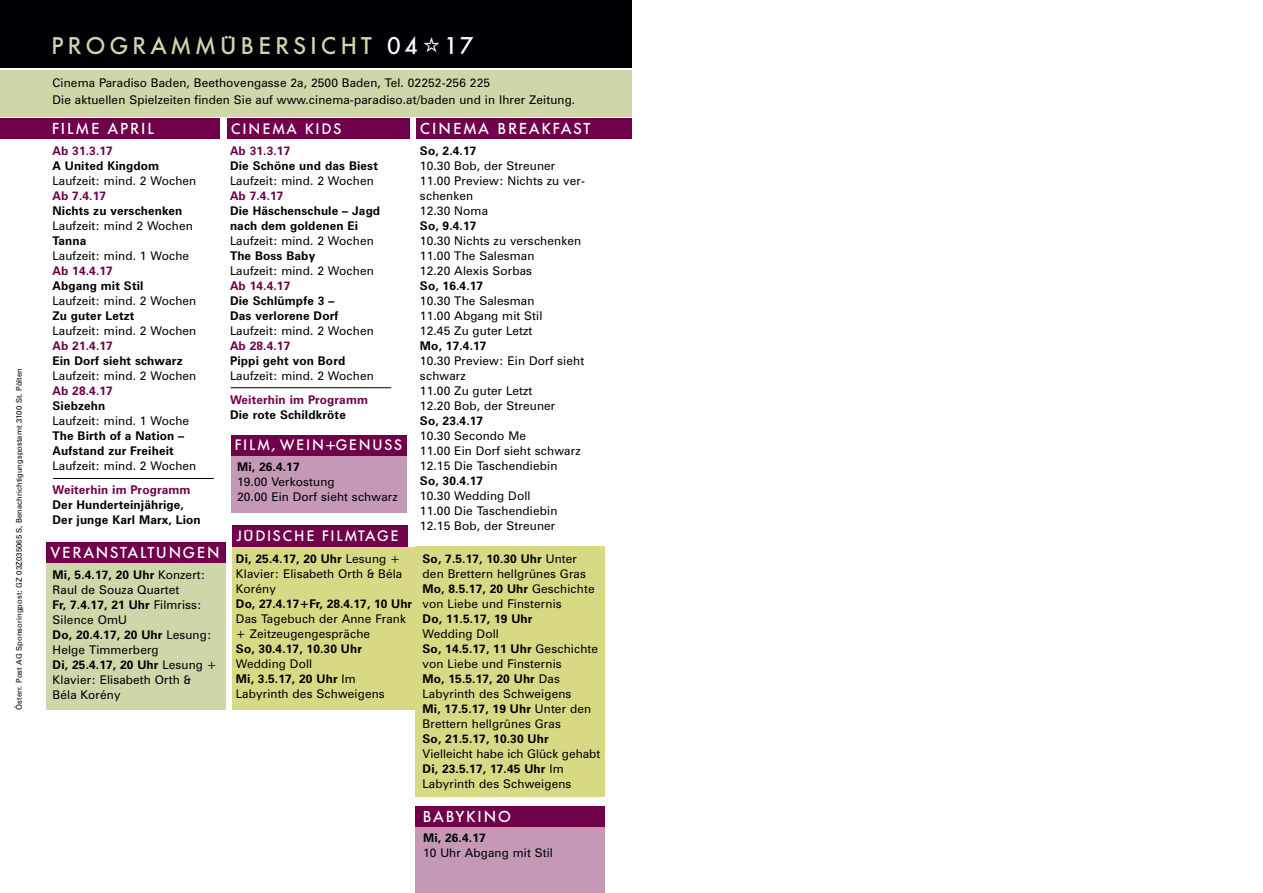
<style>
.page{position:relative;width:1263px;height:893px;background:#fff}
.page>*{position:absolute;margin:0;border:0;box-sizing:border-box;transform-origin:0 0}
.t1{font:500 24px "Futura BQ";letter-spacing:.17em;color:#ced6aa}
.t2{font:500 15.75px "Futura BQ";letter-spacing:.115em;color:#fff}
.t3{font:500 15.75px "Futura BQ";letter-spacing:.135em;color:#fff}
.t4{font:500 15px "Futura BQ";letter-spacing:.135em;color:#fff}
.t5{font:500 15px "Futura BQ";letter-spacing:.11em;color:#fff}
.t6{font:500 15px "Futura BQ";letter-spacing:.155em;color:#fff}
.t7{font:12px/15px "Zurich BT";letter-spacing:.01em;color:#000}
.t8{font:700 12px/15px "Zurich BT";letter-spacing:.01em;color:#000}
.t9{font:700 12px "Zurich BT";letter-spacing:.01em;color:#6f0049}
.t10{font:7.65px "Zurich BT";letter-spacing:.01em;color:#000}
.s1{color:#fff}
.s2{font-weight:700}
</style>
<div class="page">
<div style="left:415px;top:826px;width:189px;height:67px;background:#c599b6"></div>
<div style="left:0;top:0;width:631px;height:68px;background:#000104"></div>
<div style="left:0;top:70px;width:631px;height:47px;background:#ced6aa"></div>
<div style="left:0;top:119px;width:220px;height:20px;background:#6f0049"></div>
<div style="left:416px;top:119px;width:215px;height:20px;background:#6f0049"></div>
<div style="left:231px;top:435px;width:176px;height:77px;background:#c599b6"></div>
<div style="left:231px;top:435px;width:176px;height:20px;background:#6f0049"></div>
<div style="left:227px;top:119px;width:183px;height:20px;background:#6f0049"></div>
<div style="left:415px;top:806px;width:189px;height:20px;background:#6f0049"></div>
<div style="left:232px;top:547px;width:369px;height:162px;background:#d8d985"></div>
<div style="left:415px;top:547px;width:189px;height:250px;background:#d8d985"></div>
<div style="left:232px;top:525px;width:176px;height:22px;background:#6f0049"></div>
<hr style="left:53px;top:478px;width:161px;height:1px;background:#000">
<hr style="left:231px;top:387px;width:160px;height:1px;background:#000">
<div style="left:47px;top:542px;width:179px;height:167px;background:#ced6aa"></div>
<div style="left:47px;top:542px;width:179px;height:20px;background:#6f0049"></div>
<p class="t10" style="left:16px;top:710px;width:343px;rotate:-90deg">Österr. Post AG Sponsoringpost: GZ 03Z035065 S, Benachrichtigungspostamt 3100 St. Pölten</p>
<h1 class="t1" style="left:52px;top:32px;width:423px">PROGRAMMÜBERSICHT <span class="s1">04 17</span></h1>
<p class="t7" style="left:53px;top:76px;width:524px;line-height:16.5px">Cinema Paradiso Baden, Beethovengasse 2a, 2500 Baden, Tel. 02252-256 225<br>Die aktuellen Spielzeiten finden Sie auf www.cinema-paradiso.at/baden und in Ihrer Zeitung.</p>
<h2 class="t3" style="left:52px;top:120px;width:104px">FILME APRIL</h2>
<h2 class="t2" style="left:420px;top:120px;width:172px">CINEMA BREAKFAST</h2>
<p class="t6" style="left:231px;top:120px;width:112px">CINEMA KIDS</p>
<p class="t9" style="left:53px;top:146px;width:62px">Ab 31.3.17</p>
<p class="t8" style="left:53px;top:159px;width:108px">A United Kingdom</p>
<p class="t7" style="left:53px;top:174px;width:145px">Laufzeit: mind. 2 Wochen</p>
<p class="t9" style="left:53px;top:191px;width:55px">Ab 7.4.17</p>
<p class="t8" style="left:53px;top:204px;width:131px">Nichts zu verschenken</p>
<p class="t7" style="left:53px;top:219px;width:142px">Laufzeit: mind 2 Wochen</p>
<p class="t8" style="left:53px;top:234px;width:35px">Tanna</p>
<p class="t7" style="left:53px;top:249px;width:138px">Laufzeit: mind. 1 Woche</p>
<p class="t9" style="left:53px;top:266px;width:62px">Ab 14.4.17</p>
<p class="t8" style="left:53px;top:279px;width:93px">Abgang mit Stil</p>
<p class="t7" style="left:53px;top:294px;width:145px">Laufzeit: mind. 2 Wochen</p>
<p class="t8" style="left:53px;top:309px;width:84px">Zu guter Letzt</p>
<p class="t7" style="left:53px;top:324px;width:145px">Laufzeit: mind. 2 Wochen</p>
<p class="t9" style="left:53px;top:341px;width:62px">Ab 21.4.17</p>
<p class="t8" style="left:53px;top:354px;width:132px">Ein Dorf sieht schwarz</p>
<p class="t7" style="left:53px;top:369px;width:145px">Laufzeit: mind. 2 Wochen</p>
<p class="t9" style="left:53px;top:386px;width:62px">Ab 28.4.17</p>
<p class="t8" style="left:53px;top:399px;width:54px">Siebzehn</p>
<p class="t7" style="left:53px;top:414px;width:138px">Laufzeit: mind. 1 Woche</p>
<p class="t8" style="left:53px;top:429px;width:133px">The Birth of a Nation –<br>Aufstand zur Freiheit</p>
<p class="t7" style="left:53px;top:459px;width:145px">Laufzeit: mind. 2 Wochen</p>
<p class="t9" style="left:53px;top:485px;width:140px">Weiterhin im Programm</p>
<p class="t8" style="left:53px;top:498px;width:150px">Der Hunderteinjährige,<br>Der junge Karl Marx, Lion</p>
<h2 class="t2" style="left:50px;top:543px;width:171px">VERANSTALTUNGEN</h2>
<p class="t7" style="left:53px;top:568px;width:166px"><span class="s2">Mi, 5.4.17, 20 Uhr</span> Konzert:<br>Raul de Souza Quartet<br><span class="s2">Fr, 7.4.17, 21 Uhr</span> Filmriss:<br>Silence OmU<br><span class="s2">Do, 20.4.17, 20 Uhr</span> Lesung:<br>Helge Timmerberg<br><span class="s2">Di, 25.4.17, 20 Uhr</span> Lesung +<br>Klavier: Elisabeth Orth &amp;<br>Béla Korény</p>
<p class="t9" style="left:230px;top:146px;width:62px">Ab 31.3.17</p>
<p class="t8" style="left:230px;top:159px;width:149px">Die Schöne und das Biest</p>
<p class="t7" style="left:230px;top:174px;width:145px">Laufzeit: mind. 2 Wochen</p>
<p class="t9" style="left:230px;top:191px;width:55px">Ab 7.4.17</p>
<p class="t8" style="left:230px;top:204px;width:152px">Die Häschenschule – Jagd nach dem goldenen Ei</p>
<p class="t7" style="left:230px;top:234px;width:145px">Laufzeit: mind. 2 Wochen</p>
<p class="t8" style="left:230px;top:249px;width:87px">The Boss Baby</p>
<p class="t7" style="left:230px;top:264px;width:145px">Laufzeit: mind. 2 Wochen</p>
<p class="t9" style="left:230px;top:281px;width:62px">Ab 14.4.17</p>
<p class="t8" style="left:230px;top:294px;width:110px">Die Schlümpfe 3 –<br>Das verlorene Dorf</p>
<p class="t7" style="left:230px;top:324px;width:145px">Laufzeit: mind. 2 Wochen</p>
<p class="t9" style="left:230px;top:341px;width:62px">Ab 28.4.17</p>
<p class="t8" style="left:230px;top:354px;width:117px">Pippi geht von Bord</p>
<p class="t7" style="left:230px;top:369px;width:145px">Laufzeit: mind. 2 Wochen</p>
<p class="t9" style="left:230px;top:395px;width:140px">Weiterhin im Programm</p>
<p class="t8" style="left:230px;top:408px;width:117px">Die rote Schildkröte</p>
<p class="t4" style="left:235px;top:436px;width:169px">FILM, WEIN+GENUSS</p>
<p class="t8" style="left:237px;top:460px;width:64px">Mi, 26.4.17</p>
<p class="t7" style="left:237px;top:475px;width:162px">19.00 Verkostung<br>20.00 Ein Dorf sieht schwarz</p>
<p class="t5" style="left:236px;top:527px;width:164px">JÜDISCHE FILMTAGE</p>
<p class="t7" style="left:236px;top:552px;width:168px"><span class="s2">Di, 25.4.17, 20 Uhr</span> Lesung +<br>Klavier: Elisabeth Orth &amp; Béla<br>Korény</p>
<p class="t8" style="left:236px;top:597px;width:178px">Do, 27.4.17+Fr, 28.4.17, 10 Uhr</p>
<p class="t7" style="left:236px;top:612px;width:172px">Das Tagebuch der Anne Frank + Zeitzeugengespräche</p>
<p class="t8" style="left:236px;top:642px;width:128px">So, 30.4.17, 10.30 Uhr</p>
<p class="t7" style="left:236px;top:657px;width:150px">Wedding Doll<br><span class="s2">Mi, 3.5.17, 20 Uhr</span> Im<br>Labyrinth des Schweigens</p>
<p class="t8" style="left:420px;top:144px;width:58px">So, 2.4.17</p>
<p class="t7" style="left:420px;top:159px;width:167px">10.30 Bob, der Streuner<br>11.00 Preview: Nichts zu ver&shy;schenken<br>12.30 Noma</p>
<p class="t8" style="left:420px;top:219px;width:58px">So, 9.4.17</p>
<p class="t7" style="left:420px;top:234px;width:163px">10.30 Nichts zu verschenken<br>11.00 The Salesman<br>12.20 Alexis Sorbas</p>
<p class="t8" style="left:420px;top:279px;width:65px">So, 16.4.17</p>
<p class="t7" style="left:420px;top:294px;width:124px">10.30 The Salesman<br>11.00 Abgang mit Stil<br>12.45 Zu guter Letzt</p>
<p class="t8" style="left:420px;top:339px;width:68px">Mo, 17.4.17</p>
<p class="t7" style="left:420px;top:354px;width:166px">10.30 Preview: Ein Dorf sieht schwarz<br>11.00 Zu guter Letzt<br>12.20 Bob, der Streuner</p>
<p class="t8" style="left:420px;top:414px;width:65px">So, 23.4.17</p>
<p class="t7" style="left:420px;top:429px;width:162px">10.30 Secondo Me<br>11.00 Ein Dorf sieht schwarz<br>12.15 Die Taschendiebin</p>
<p class="t8" style="left:420px;top:474px;width:65px">So, 30.4.17</p>
<p class="t7" style="left:420px;top:489px;width:139px">10.30 Wedding Doll<br>11.00 Die Taschendiebin<br>12.15 Bob, der Streuner</p>
<p class="t7" style="left:423px;top:552px;width:173px"><span class="s2">So, 7.5.17, 10.30 Uhr</span> Unter den Brettern hellgrünes Gras<br><span class="s2">Mo, 8.5.17, 20 Uhr</span> Geschichte von Liebe und Finsternis</p>
<p class="t8" style="left:423px;top:612px;width:111px">Do, 11.5.17, 19 Uhr</p>
<p class="t7" style="left:423px;top:627px;width:177px">Wedding Doll<br><span class="s2">So, 14.5.17, 11 Uhr</span> Geschichte von Liebe und Finsternis<br><span class="s2">Mo, 15.5.17, 20 Uhr</span> Das<br>Labyrinth des Schweigens<br><span class="s2">Mi, 17.5.17, 19 Uhr</span> Unter den<br>Brettern hellgrünes Gras</p>
<p class="t8" style="left:423px;top:732px;width:128px">So, 21.5.17, 10.30 Uhr</p>
<p class="t7" style="left:423px;top:747px;width:179px">Vielleicht habe ich Glück gehabt<br><span class="s2">Di, 23.5.17, 17.45 Uhr</span> Im<br>Labyrinth des Schweigens</p>
<h2 class="t2" style="left:423px;top:807px;width:89px">BABYKINO</h2>
<p class="t8" style="left:423px;top:831px;width:64px">Mi, 26.4.17</p>
<p class="t7" style="left:423px;top:846px;width:131px">10 Uhr Abgang mit Stil</p>
</div>
